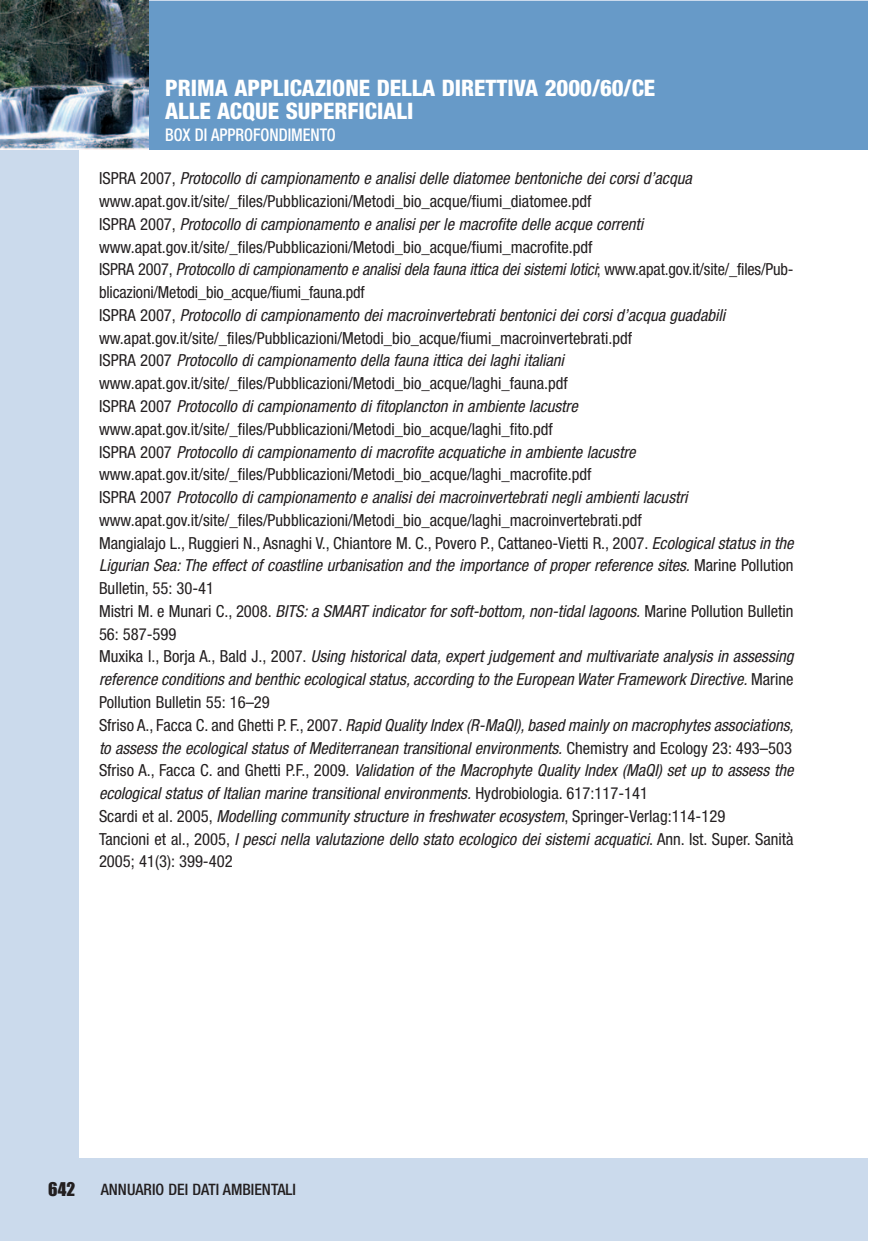
<style>
.page{position:relative;width:893px;height:1241px;background:#fff}
.page>*{position:absolute;margin:0;border:0;box-sizing:border-box;transform-origin:0 0}
.t1{font:800 condensed 22.75px/22.8px "Helvetica Neue";color:#fff}
.t2{font:500 condensed 17.5px "Helvetica Neue";color:#fff;scale:.92 1}
.t3{font:17.5px "Impact";color:#231f20}
.t4{font:italic condensed 16.62px/22.8px "Helvetica Neue";color:#231f20}
.t5{font:500 condensed 15.75px "Helvetica Neue";color:#231f20}
.s1{font-style:normal}
</style>
<div class="page">
<div style="left:0;top:1px;width:868px;height:1239px;background:#cbdaec"></div>
<div style="left:79px;top:26px;width:789px;height:1131px;background:#fff"></div>
<div style="left:0;top:1px;width:868px;height:149px;background:#679ac8"></div>
<img style="left:0;top:1px;width:149px;height:149px">
<h1 class="t1" style="left:165px;top:78px;width:491px">PRIMA APPLICAZIONE DELLA DIRETTIVA 2000/60/CE<br>ALLE ACQUE SUPERFICIALI</h1>
<p class="t2" style="left:165px;top:129px;width:187px">BOX DI APPROFONDIMENTO</p>
<p class="t4" style="left:99px;top:168px;width:699px"><span class="s1">I S P R A 2 0 0 7 ,</span> Protocollo di campionamento e analisi delle diatomee bentoniche dei corsi d’acqua <span class="s1">www.apat.gov.it/site/_files/Pubblicazioni/Metodi_bio_acque/fiumi_diatomee.pdf<br>I S P R A 2 0 0 7 ,</span> Protocollo di campionamento e analisi per le macrofite delle acque correnti <span class="s1">www.apat.gov.it/site/_files/Pubblicazioni/Metodi_bio_acque/fiumi_macrofite.pdf<br>ISPRA 2007,</span> Protocollo dicampionamento e analisidela fauna ittica deisistemilotici<span class="s1">; www.apat.gov.it/site/_files/Pub&shy;blicazioni/Metodi_bio_acque/fiumi_fauna.pdf<br>I S P R A 2 0 0 7 ,</span> Protocollo di campionamento dei macroinvertebrati bentonici dei corsi d’acqua guadabili <span class="s1">ww.apat.gov.it/site/_files/Pubblicazioni/Metodi_bio_acque/fiumi_macroinvertebrati.pdf<br>I S P R A 2 0 0 7</span> Protocollo di campionamento della fauna ittica dei laghi italiani <span class="s1">www.apat.gov.it/site/_files/Pubblicazioni/Metodi_bio_acque/laghi_fauna.pdf<br>I S P R A 2 0 0 7</span> Protocollo di campionamento di fitoplancton in ambiente lacustre <span class="s1">www.apat.gov.it/site/_files/Pubblicazioni/Metodi_bio_acque/laghi_fito.pdf<br>I S P R A 2 0 0 7</span> Protocollo di campionamento di macrofite acquatiche in ambiente lacustre <span class="s1">www.apat.gov.it/site/_files/Pubblicazioni/Metodi_bio_acque/laghi_macrofite.pdf<br>I S P R A 2 0 0 7</span> Protocollo di campionamento e analisi dei macroinvertebrati negli ambienti lacustri <span class="s1">www.apat.gov.it/site/_files/Pubblicazioni/Metodi_bio_acque/laghi_macroinvertebrati.pdf<br>Mangialajo L., Ruggieri N., Asnaghi V., Chiantore M. C., Povero P., Cattaneo-Vietti R., 2007.</span> Ecologicalstatus in the Ligurian Sea: The effect of coastline urbanisation and the importance of proper reference sites. <span class="s1">M a r i n e P o l l u t i o n Bulletin, 55: 30-41<br>Mistri M. e Munari C., 2008.</span> BITS:a SMART indicator for soft-bottom,non-tidal lagoons.<span class="s1">Marine Pollution Bulletin 56: 587-599<br>M u x i k a I . , B o rj a A . , B a l d J . , 2 0 0 7 .</span> Using historical data, expert judgement and multivariate analysis in assessing reference conditions and benthic ecologicalstatus, according to the European WaterFramework Directive. <span class="s1">M a r i n e Pollution Bulletin 55: 16–29<br>S f r i s o A . , F a c c a C . a n d G h e t t i P. F. , 2 0 0 7 .</span> Rapid Quality Index (R-MaQI), based mainly on macrophytes associations, to assess the ecological status of Mediterranean transitional environments. <span class="s1">C h e m i s t r y a n d E c o l o g y 2 3 : 4 9 3 – 5 0 3<br>Sfriso A., Facca C. and Ghetti P.F., 2009.</span> Validation of the Macrophyte Quality Index (MaQI) set up to assess the ecological status of Italian marine transitional environments. <span class="s1">H y d r o b i o l o g i a . 6 1 7 : 1 1 7 - 1 4 1<br>Scardi et al. 2005,</span> Modelling community structure in freshwater ecosystem<span class="s1">, Springer-Verlag:114-129<br>Ta n c i o n i e t a l . , 2 0 0 5 ,</span> I pesci nella valutazione dello stato ecologico dei sistemi acquatici<span class="s1">. A n n . I s t . S u p e r. S a n i t à 2005; 41(3): 399-402</span></p>
<p class="t3" style="left:48px;top:1183px;width:29px">642</p>
<p class="t5" style="left:101px;top:1183px;width:197px">ANNUARIO DEI DATI AMBIENTALI</p>
</div>
